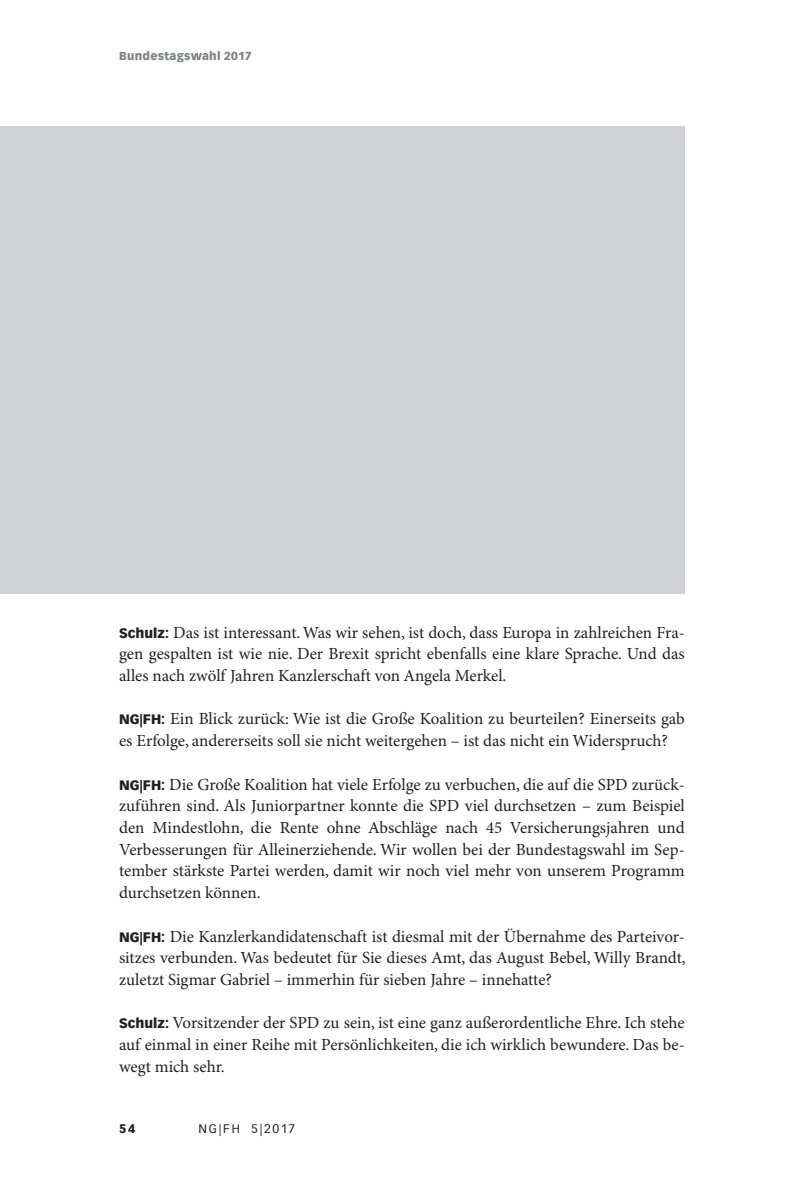
<style>
.page{position:relative;width:794px;height:1191px;background:#fff}
.page>*{position:absolute;margin:0;border:0;box-sizing:border-box;transform-origin:0 0}
.t1{font:16.97px/21.7px "Minion Pro";color:#231f20;text-align:justify}
.t2{font:12.25px "Vectora LH";letter-spacing:.14em;color:#231f20}
.t3{font:900 12.25px "Vectora LH";color:#231f20}
.t4{font:900 11.38px "Vectora LH";letter-spacing:.02em;color:#808285}
.s1{font-family:"Vectora LH";font-weight:900;font-size:13.47px}
</style>
<div class="page">
<div style="left:0;top:126px;width:685px;height:468px;background:#d1d2d4"></div>
<p class="t4" style="left:119px;top:49px;width:134px">Bundestagswahl 2017</p>
<p class="t1" style="left:119px;top:622px;width:567px"><span class="s1">Schulz:</span> Das ist interessant. Was wir sehen, ist doch, dass Europa in zahlreichen Fra&shy;gen gespalten ist wie nie. Der Brexit spricht ebenfalls eine klare Sprache. Und das alles nach zwölf Jahren Kanzlerschaft von Angela Merkel.</p>
<p class="t1" style="left:119px;top:709px;width:567px"><span class="s1">NG|FH:</span> Ein Blick zurück: Wie ist die Große Koalition zu beurteilen? Einerseits gab es Erfolge, andererseits soll sie nicht weitergehen – ist das nicht ein Widerspruch?</p>
<p class="t1" style="left:119px;top:774px;width:567px"><span class="s1">NG|FH:</span> Die Große Koalition hat viele Erfolge zu verbuchen, die auf die SPD zurück&shy;zuführen sind. Als Juniorpartner konnte die SPD viel durchsetzen – zum Beispiel den Mindestlohn, die Rente ohne Abschläge nach 45 Versicherungsjahren und Verbesserungen für Alleinerziehende. Wir wollen bei der Bundestagswahl im Sep&shy;tember stärkste Partei werden, damit wir noch viel mehr von unserem Programm durchsetzen können.</p>
<p class="t1" style="left:119px;top:926px;width:568px"><span class="s1">NG|FH:</span> Die Kanzlerkandidatenschaft ist diesmal mit der Übernahme des Parteivor&shy;sitzes verbunden. Was bedeutet für Sie dieses Amt, das August Bebel, Willy Brandt, zuletzt Sigmar Gabriel – immerhin für sieben Jahre – innehatte?</p>
<p class="t1" style="left:119px;top:1012px;width:567px"><span class="s1">Schulz:</span> Vorsitzender der SPD zu sein, ist eine ganz außerordentliche Ehre. Ich stehe auf einmal in einer Reihe mit Persönlichkeiten, die ich wirklich bewundere. Das be&shy;wegt mich sehr.</p>
<p class="t3" style="left:119px;top:1120px;width:18px">54</p>
<p class="t2" style="left:198px;top:1121px;width:98px">NG|FH 5|2017</p>
</div>
